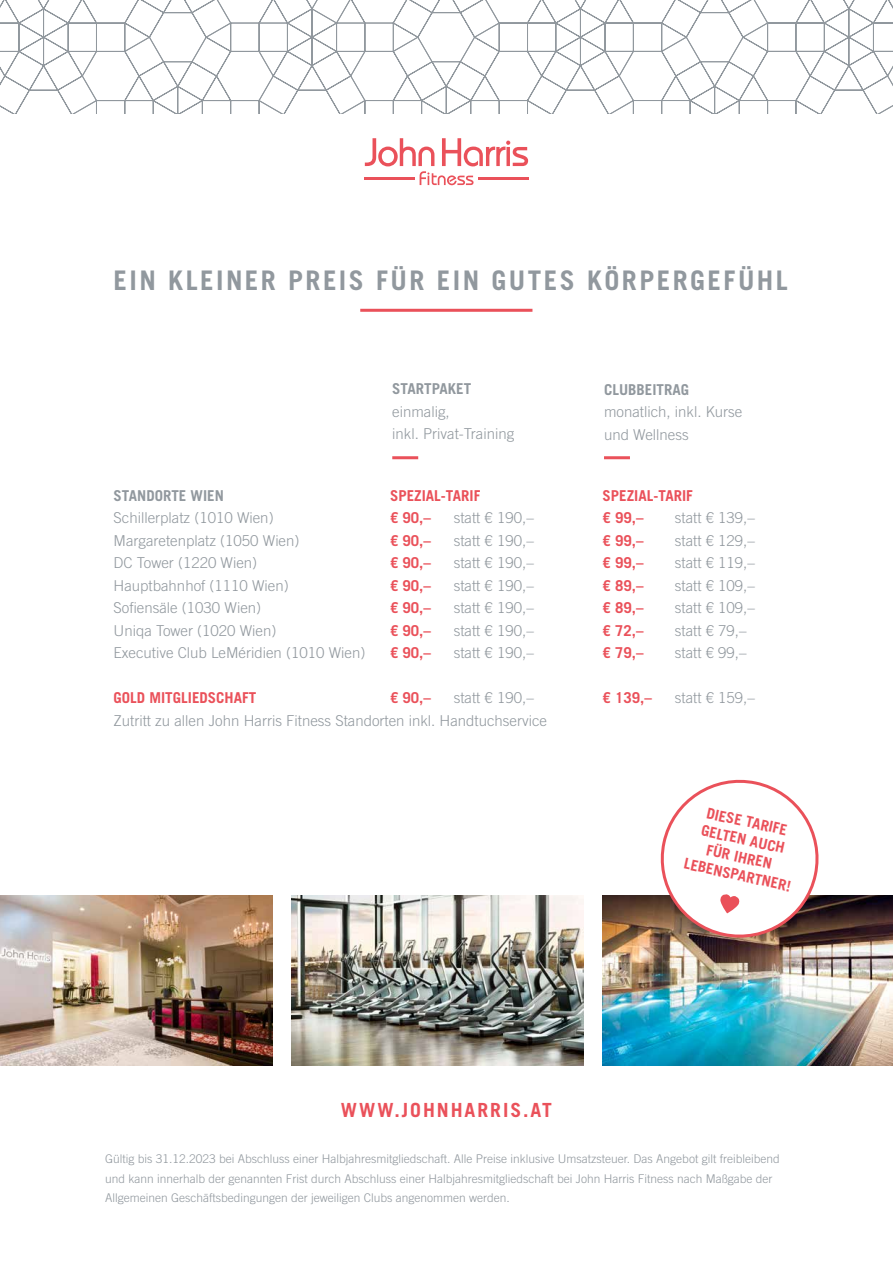
<style>
.page{position:relative;width:893px;height:1263px;background:#fff}
.page>*{position:absolute;margin:0;border:0;box-sizing:border-box;transform-origin:0 0}
.t1{font:700 27px "Trade Gothic LT Std";letter-spacing:.09em;color:#91989e}
.t2{font:700 19.5px "Trade Gothic LT Std";letter-spacing:.1em;color:#ea515a}
.t3{font:300 15px/22.5px "Trade Gothic LT Std";color:#91989e}
.t4{font:700 15px/18px "Trade Gothic LT Std";color:#ea515a;text-align:center}
.t5{font:700 15px "Trade Gothic LT Std";color:#91989e}
.t6{font:300 12px/19.5px "Trade Gothic LT Std";color:#91989e}
</style>
<div class="page">
<svg style="left:365px;top:138px;width:163px;height:47px"></svg>
<hr style="left:365px;top:177px;width:50px;height:3px;background:#ea515a">
<hr style="left:478px;top:177px;width:50px;height:3px;background:#ea515a">
<svg style="left:0;top:0;width:205px;height:113px"></svg>
<svg style="left:205px;top:0;width:269px;height:113px"></svg>
<svg style="left:474px;top:0;width:278px;height:113px"></svg>
<svg style="left:752px;top:0;width:141px;height:113px"></svg>
<hr style="left:392px;top:456px;width:26px;height:3px;background:#ea515a">
<hr style="left:604px;top:456px;width:26px;height:3px;background:#ea515a">
<hr style="left:360px;top:309px;width:172px;height:3px;background:#ea515a">
<img style="left:291px;top:895px;width:292px;height:170px">
<img style="left:0;top:895px;width:272px;height:170px">
<img style="left:603px;top:895px;width:290px;height:170px">
<svg style="left:651px;top:779px;width:177px;height:164px"></svg>
<h1 class="t1" style="left:114px;top:264px;width:676px">EIN KLEINER PREIS FÜR EIN GUTES KÖRPERGEFÜHL</h1>
<p class="t5" style="left:392px;top:379px;width:80px">STARTPAKET</p>
<p class="t3" style="left:392px;top:400px;width:123px">einmalig,<br>inkl. Privat-Training</p>
<p class="t5" style="left:604px;top:380px;width:87px">CLUBBEITRAG</p>
<p class="t3" style="left:604px;top:400px;width:140px">monatlich, inkl. Kurse und Wellness</p>
<p class="t5" style="left:114px;top:486px;width:112px">STANDORTE WIEN</p>
<p class="t4" style="left:390px;top:486px;width:92px">SPEZIAL-TARIF</p>
<p class="t4" style="left:603px;top:486px;width:92px">SPEZIAL-TARIF</p>
<p class="t3" style="left:114px;top:506px;width:162px">Schillerplatz (1010 Wien)</p>
<p class="t4" style="left:390px;top:509px;width:42px">€ 90,–</p>
<p class="t3" style="left:454px;top:506px;width:82px">statt € 190,–</p>
<p class="t4" style="left:603px;top:509px;width:42px">€ 99,–</p>
<p class="t3" style="left:675px;top:506px;width:82px">statt € 139,–</p>
<p class="t3" style="left:114px;top:529px;width:187px">Margaretenplatz (1050 Wien)</p>
<p class="t4" style="left:390px;top:531px;width:42px">€ 90,–</p>
<p class="t3" style="left:454px;top:529px;width:82px">statt € 190,–</p>
<p class="t4" style="left:603px;top:531px;width:42px">€ 99,–</p>
<p class="t3" style="left:675px;top:529px;width:82px">statt € 129,–</p>
<p class="t3" style="left:114px;top:551px;width:145px">DC Tower (1220 Wien)</p>
<p class="t4" style="left:390px;top:554px;width:42px">€ 90,–</p>
<p class="t3" style="left:454px;top:551px;width:82px">statt € 190,–</p>
<p class="t4" style="left:603px;top:554px;width:42px">€ 99,–</p>
<p class="t3" style="left:675px;top:551px;width:82px">statt € 119,–</p>
<p class="t3" style="left:114px;top:574px;width:177px">Hauptbahnhof (1110 Wien)</p>
<p class="t4" style="left:390px;top:576px;width:42px">€ 90,–</p>
<p class="t3" style="left:454px;top:574px;width:82px">statt € 190,–</p>
<p class="t4" style="left:603px;top:576px;width:42px">€ 89,–</p>
<p class="t3" style="left:675px;top:574px;width:82px">statt € 109,–</p>
<p class="t3" style="left:114px;top:596px;width:149px">Sofiensäle (1030 Wien)</p>
<p class="t4" style="left:390px;top:599px;width:42px">€ 90,–</p>
<p class="t3" style="left:454px;top:596px;width:82px">statt € 190,–</p>
<p class="t4" style="left:603px;top:599px;width:42px">€ 89,–</p>
<p class="t3" style="left:675px;top:596px;width:82px">statt € 109,–</p>
<p class="t3" style="left:114px;top:619px;width:164px">Uniqa Tower (1020 Wien)</p>
<p class="t4" style="left:390px;top:621px;width:42px">€ 90,–</p>
<p class="t3" style="left:454px;top:619px;width:82px">statt € 190,–</p>
<p class="t4" style="left:603px;top:621px;width:42px">€ 72,–</p>
<p class="t3" style="left:675px;top:619px;width:73px">statt € 79,–</p>
<p class="t3" style="left:114px;top:641px;width:253px">Executive Club LeMéridien (1010 Wien)</p>
<p class="t4" style="left:390px;top:644px;width:42px">€ 90,–</p>
<p class="t3" style="left:454px;top:641px;width:82px">statt € 190,–</p>
<p class="t4" style="left:603px;top:644px;width:42px">€ 79,–</p>
<p class="t3" style="left:675px;top:641px;width:73px">statt € 99,–</p>
<p class="t4" style="left:114px;top:689px;width:144px">GOLD MITGLIEDSCHAFT</p>
<p class="t4" style="left:390px;top:689px;width:42px">€ 90,–</p>
<p class="t3" style="left:454px;top:686px;width:82px">statt € 190,–</p>
<p class="t4" style="left:603px;top:689px;width:51px">€ 139,–</p>
<p class="t3" style="left:675px;top:686px;width:82px">statt € 159,–</p>
<p class="t3" style="left:114px;top:709px;width:435px">Zutritt zu allen John Harris Fitness Standorten inkl. Handtuchservice</p>
<p class="t4" style="left:697px;top:801px;width:110px;rotate:12deg">DIESE TARIFE<br>GELTEN AUCH<br>FÜR IHREN<br>LEBENSPARTNER!</p>
<h2 class="t2" style="left:341px;top:1098px;width:213px">WWW.JOHNHARRIS.AT</h2>
<p class="t6" style="left:105px;top:1149px;width:676px">Gültig bis 31.12.2023 bei Abschluss einer Halbjahresmitgliedschaft. Alle Preise inklusive Umsatzsteuer. Das Angebot gilt freibleibend und kann innerhalb der genannten Frist durch Abschluss einer Halbjahresmitgliedschaft bei John Harris Fitness nach Maßgabe der<br>Allgemeinen Geschäftsbedingungen der jeweiligen Clubs angenommen werden.</p>
</div>
